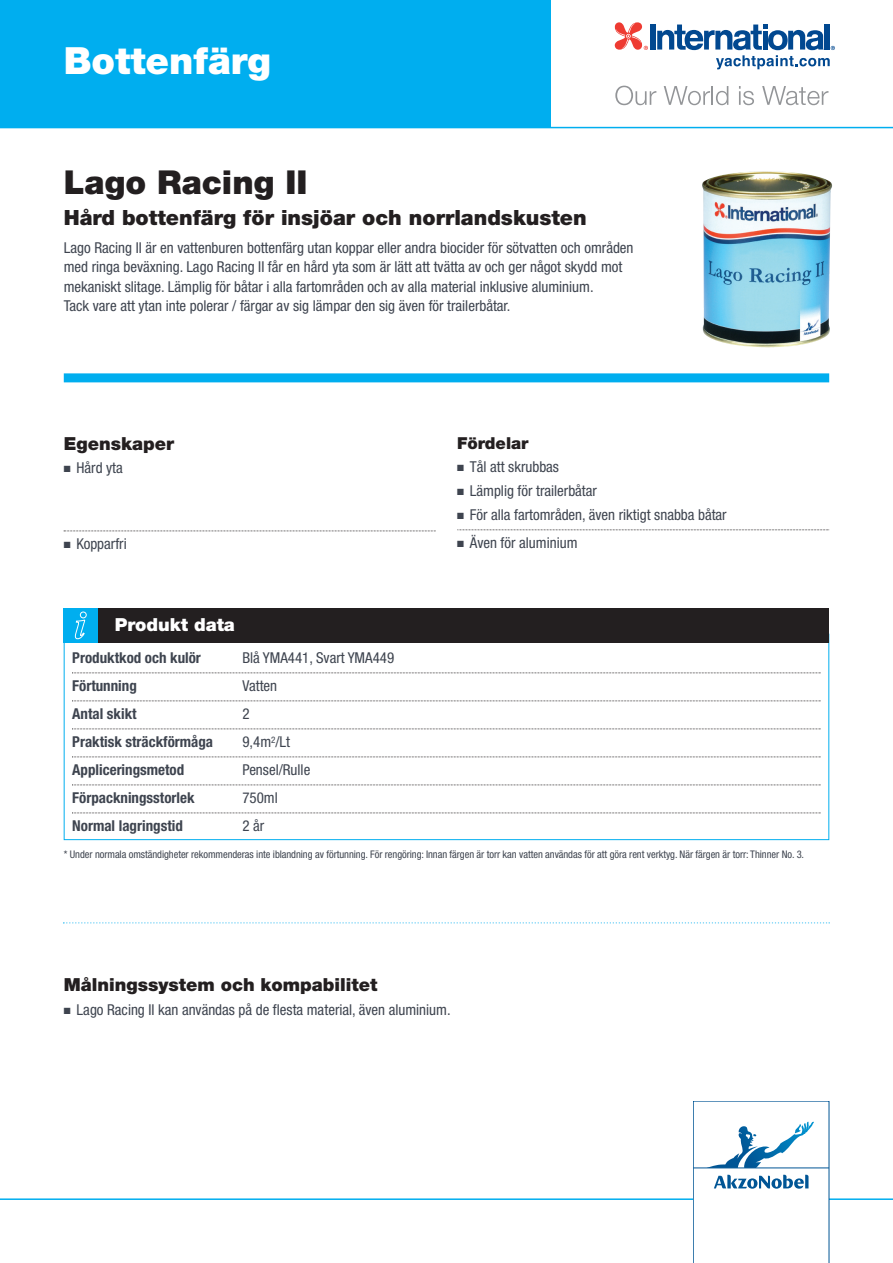
<style>
.page{position:relative;width:893px;height:1263px;background:#fff}
.page>*{position:absolute;margin:0;border:0;box-sizing:border-box;transform-origin:0 0}
.t1{font:900 37.5px "Helvetica Neue";color:#fff}
.t2{font:900 33px "Helvetica Neue";color:#231f20}
.t3{font:900 21px "Helvetica Neue";color:#231f20}
.t4{font:900 18px "Helvetica Neue";color:#231f20}
.t5{font:900 18px "Helvetica Neue";color:#fff}
.t6{font:900 16.5px "Helvetica Neue";color:#231f20}
.t7{font:condensed 15px/19.5px "Helvetica Neue";color:#3e444f}
.t8{font:700 condensed 15px "Helvetica Neue";color:#3e444f}
.t9{font:condensed 10.5px "Helvetica Neue";letter-spacing:-.005em;color:#3e444f}
</style>
<div class="page">
<div style="left:64px;top:608px;width:765px;height:34px;background:#231f20"></div>
<div style="left:64px;top:608px;width:34px;height:34px;background:#00aeef"></div>
<svg style="left:75px;top:619px;width:11px;height:20px"></svg>
<div style="left:80px;top:612px;width:7px;height:6px;border:1px solid #fff;border-radius:50%"></div>
<svg style="left:72px;top:672px;width:749px;height:1px"></svg>
<svg style="left:72px;top:700px;width:749px;height:1px"></svg>
<svg style="left:72px;top:728px;width:749px;height:1px"></svg>
<svg style="left:72px;top:756px;width:749px;height:1px"></svg>
<svg style="left:72px;top:784px;width:749px;height:1px"></svg>
<svg style="left:72px;top:812px;width:749px;height:1px"></svg>
<hr style="left:0;top:1198px;width:893px;height:2px;background:#00aeef">
<svg style="left:64px;top:530px;width:372px;height:1px"></svg>
<svg style="left:457px;top:529px;width:372px;height:1px"></svg>
<div style="left:64px;top:373px;width:765px;height:9px;background:#00aeef"></div>
<svg style="left:63px;top:922px;width:767px;height:2px"></svg>
<svg style="left:693px;top:1101px;width:136px;height:162px"></svg>
<div style="left:0;top:0;width:551px;height:128px;background:#00aeef"></div>
<hr style="left:0;top:127px;width:893px;height:1px;background:#00aeef">
<svg style="left:615px;top:86px;width:41px;height:19px"></svg>
<svg style="left:664px;top:86px;width:64px;height:19px"></svg>
<svg style="left:739px;top:86px;width:15px;height:19px"></svg>
<svg style="left:762px;top:86px;width:66px;height:19px"></svg>
<div style="left:650px;top:24px;width:6px;height:26px;background:#014890"></div>
<svg style="left:615px;top:22px;width:33px;height:28px"></svg>
<svg style="left:657px;top:24px;width:178px;height:45px"></svg>
<img style="left:702px;top:171px;width:130px;height:175px">
<h1 class="t1" style="left:64px;top:47px;width:209px">Bottenfärg</h1>
<h2 class="t2" style="left:64px;top:170px;width:245px">Lago Racing II</h2>
<h3 class="t3" style="left:64px;top:210px;width:524px">Hård bottenfärg för insjöar och norrlandskusten</h3>
<p class="t7" style="left:64px;top:239px;width:571px">Lago Racing II är en vattenburen bottenfärg utan koppar eller andra biocider för sötvatten och områden med ringa beväxning. Lago Racing II får en hård yta som är lätt att tvätta av och ger något skydd mot mekaniskt slitage. Lämplig för båtar i alla fartområden och av alla material inklusive aluminium.<br>Tack vare att ytan inte polerar / färgar av sig lämpar den sig även för trailerbåtar.</p>
<p class="t4" style="left:64px;top:437px;width:112px">Egenskaper</p>
<p class="t7" style="left:64px;top:460px;width:61px">■ Hård yta</p>
<p class="t7" style="left:64px;top:535px;width:64px">■ Kopparfri</p>
<p class="t5" style="left:115px;top:618px;width:122px">Produkt data</p>
<p class="t8" style="left:72px;top:652px;width:130px">Produktkod och kulör</p>
<p class="t7" style="left:242px;top:649px;width:153px">Blå YMA441, Svart YMA449</p>
<p class="t8" style="left:72px;top:680px;width:66px">Förtunning</p>
<p class="t7" style="left:242px;top:677px;width:36px">Vatten</p>
<p class="t8" style="left:72px;top:708px;width:66px">Antal skikt</p>
<p class="t7" style="left:242px;top:705px;width:9px">2</p>
<p class="t8" style="left:72px;top:736px;width:142px">Praktisk sträckförmåga</p>
<p class="t7" style="left:242px;top:733px;width:49px">9,4m<sup>2</sup>/Lt</p>
<p class="t8" style="left:72px;top:764px;width:114px">Appliceringsmetod</p>
<p class="t7" style="left:242px;top:761px;width:69px">Pensel/Rulle</p>
<p class="t8" style="left:72px;top:792px;width:124px">Förpackningsstorlek</p>
<p class="t7" style="left:242px;top:789px;width:37px">750ml</p>
<p class="t8" style="left:72px;top:820px;width:112px">Normal lagringstid</p>
<p class="t7" style="left:242px;top:817px;width:23px">2 år</p>
<p class="t6" style="left:457px;top:437px;width:73px">Fördelar</p>
<p class="t7" style="left:457px;top:459px;width:103px">■ Tål att skrubbas</p>
<p class="t7" style="left:457px;top:482px;width:141px">■ Lämplig för trailerbåtar</p>
<p class="t7" style="left:457px;top:506px;width:271px">■ För alla fartområden, även riktigt snabba båtar</p>
<p class="t7" style="left:457px;top:534px;width:122px">■ Även för aluminium</p>
<p class="t9" style="left:64px;top:851px;width:742px">* Under normala omständigheter rekommenderas inte iblandning av förtunning. För rengöring: Innan färgen är torr kan vatten användas för att göra rent verktyg. När färgen är torr: Thinner No. 3.</p>
<p class="t4" style="left:64px;top:978px;width:315px">Målningssystem och kompabilitet</p>
<p class="t7" style="left:64px;top:1001px;width:388px">■ Lago Racing II kan användas på de flesta material, även aluminium.</p>
</div>
